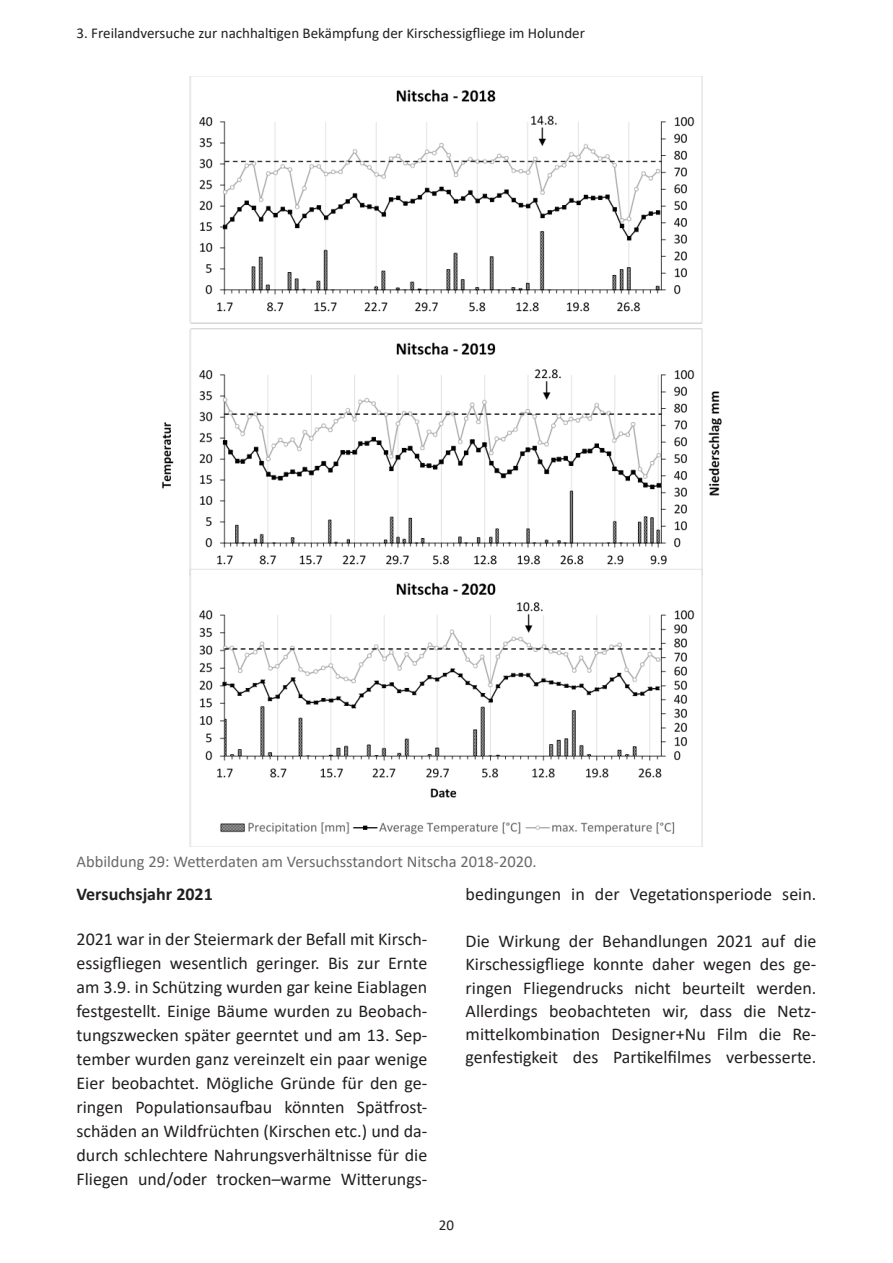
<style>
.page{position:relative;width:893px;height:1263px;background:#fff}
.page>*{position:absolute;margin:0;border:0;box-sizing:border-box;transform-origin:0 0}
.t1{font:18px/24px "Calibri";color:#231f20;text-align:justify}
.t2{font:700 18px "Calibri";color:#231f20}
.t3{font:16.5px "Calibri";color:#69696c}
.t4{font:15px "Calibri";color:#231f20}
</style>
<div class="page">
<img style="left:162px;top:77px;width:560px;height:769px">
<p class="t4" style="left:77px;top:23px;width:510px">3. Freilandversuche zur nachhaltigen Bekämpfung der Kirschessigfliege im Holunder</p>
<p class="t3" style="left:77px;top:850px;width:462px">Abbildung 29: Wetterdaten am Versuchsstandort Nitscha 2018-2020.</p>
<p class="t2" style="left:77px;top:881px;width:138px">Versuchsjahr 2021</p>
<p class="t1" style="left:77px;top:927px;width:352px">2021 war in der Steiermark der Befall mit Kirsch&shy;essigfliegen wesentlich geringer. Bis zur Ernte am 3.9. in Schützing wurden gar keine Eiablagen festgestellt. Einige Bäume wurden zu Beobach&shy;tungszwecken später geerntet und am 13. Sep&shy;tember wurden ganz vereinzelt ein paar wenige Eier beobachtet. Mögliche Gründe für den ge&shy;ringen Populationsaufbau könnten Spätfrost&shy;schäden an Wildfrüchten (Kirschen etc.) und da&shy;durch schlechtere Nahrungsverhältnisse für die Fliegen und/oder trocken–warme Witterungs-</p>
<p class="t1" style="left:466px;top:881px;width:352px">bedingungen in der Vegetationsperiode sein.</p>
<p class="t1" style="left:466px;top:929px;width:352px;line-height:23.2px">Die Wirkung der Behandlungen 2021 auf die Kirschessigfliege konnte daher wegen des ge&shy;ringen Fliegendrucks nicht beurteilt werden.<br>Allerdings beobachteten wir, dass die Netz&shy;mittelkombination Designer+Nu Film die Re&shy;genfestigkeit des Partikelfilmes verbesserte.</p>
<p class="t4" style="left:439px;top:1214px;width:17px">20</p>
</div>
